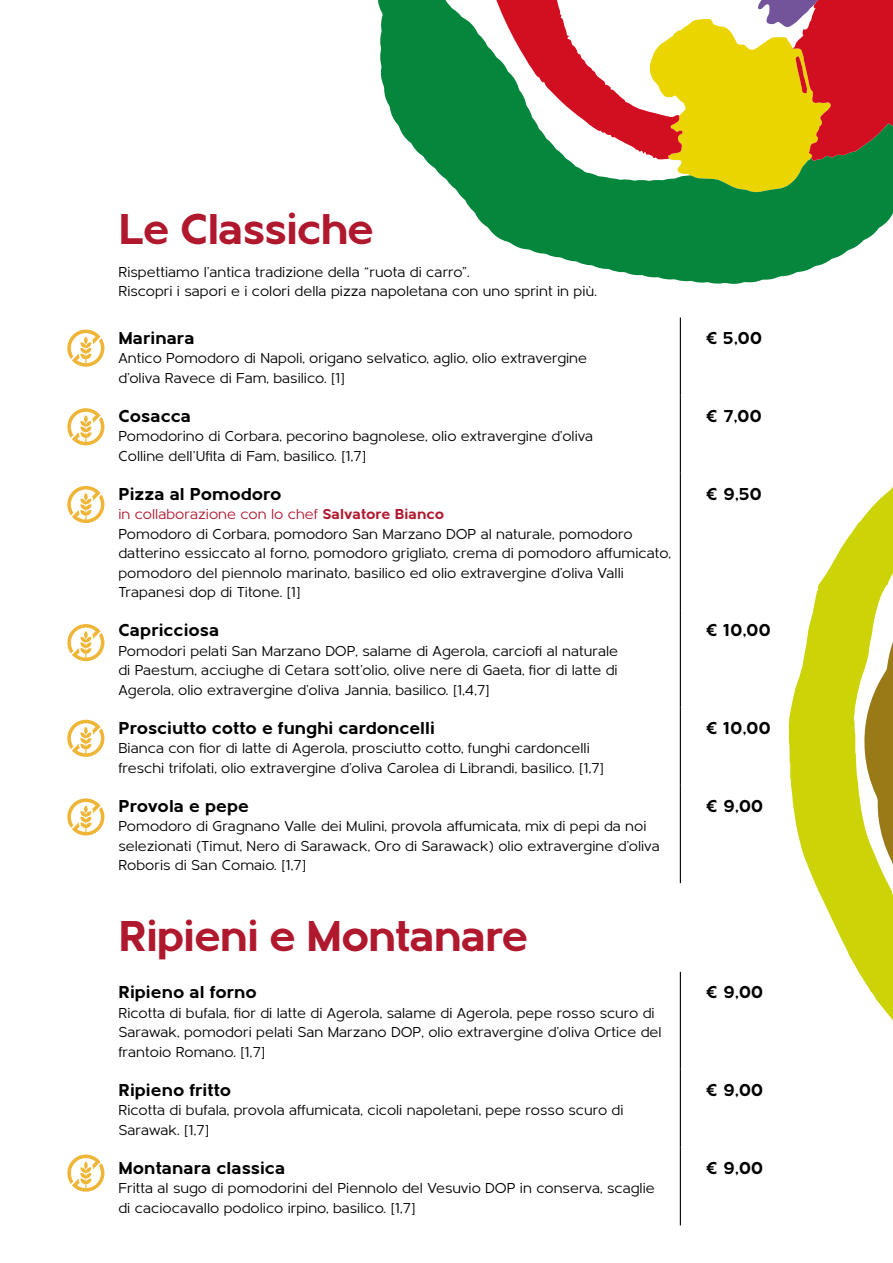
<style>
.page{position:relative;width:893px;height:1263px;background:#fff}
.page>*{position:absolute;margin:0;border:0;box-sizing:border-box;transform-origin:0 0}
.t1{font:700 45px "Metrisch";letter-spacing:-.03em;color:#b0182e}
.t2{font:700 18px "Metrisch";color:#000}
.t3{font:15px/19.5px "Metrisch";color:#000}
.s1{color:#b0182e}
.s2{font-weight:700;color:#b0182e}
</style>
<div class="page">
<svg style="left:789px;top:486px;width:104px;height:535px;fill:#ccd306"></svg>
<svg style="left:67px;top:330px;width:37px;height:37px"></svg>
<svg style="left:67px;top:408px;width:37px;height:37px"></svg>
<svg style="left:67px;top:486px;width:37px;height:37px"></svg>
<svg style="left:67px;top:624px;width:37px;height:37px"></svg>
<svg style="left:67px;top:720px;width:37px;height:37px"></svg>
<svg style="left:67px;top:798px;width:37px;height:37px"></svg>
<svg style="left:67px;top:1154px;width:37px;height:38px"></svg>
<svg style="left:377px;top:0;width:516px;height:284px;fill:#04863d"></svg>
<svg style="left:838px;top:0;width:55px;height:161px;background:#ba1c24"></svg>
<svg style="left:490px;top:0;width:348px;height:192px"></svg>
<hr style="left:680px;top:972px;width:1px;height:97px;background:#000">
<hr style="left:680px;top:1069px;width:1px;height:78px;background:#000">
<hr style="left:680px;top:1147px;width:1px;height:78px;background:#000">
<hr style="left:680px;top:317px;width:1px;height:79px;background:#000">
<hr style="left:680px;top:396px;width:1px;height:78px;background:#000">
<hr style="left:680px;top:474px;width:1px;height:136px;background:#000">
<hr style="left:680px;top:610px;width:1px;height:98px;background:#000">
<hr style="left:680px;top:708px;width:1px;height:78px;background:#000">
<hr style="left:680px;top:786px;width:1px;height:97px;background:#000">
<h1 class="t1" style="left:118px;top:204px;width:257px">Le Classiche</h1>
<p class="t3" style="left:118px;top:262px;width:480px">Rispettiamo l’antica tradizione della “ruota di carro”.<br>Riscopri i sapori e i colori della pizza napoletana con uno sprint in più.</p>
<p class="t2" style="left:118px;top:327px;width:78px">Marinara</p>
<p class="t3" style="left:118px;top:349px;width:470px">Antico Pomodoro di Napoli, origano selvatico, aglio, olio extravergine d’oliva Ravece di Fam, basilico. [1]</p>
<p class="t2" style="left:118px;top:405px;width:74px">Cosacca</p>
<p class="t3" style="left:118px;top:427px;width:476px">Pomodorino di Corbara, pecorino bagnolese, olio extravergine d’oliva<br>Colline dell’Ufita di Fam, basilico. [1,7]</p>
<p class="t2" style="left:118px;top:484px;width:165px">Pizza al Pomodoro</p>
<p class="t3" style="left:118px;top:505px;width:554px"><span class="s1">in collaborazione con lo chef</span> <span class="s2">Salvatore Bianco<br></span>Pomodoro di Corbara, pomodoro San Marzano DOP al naturale, pomodoro datterino essiccato al forno, pomodoro grigliato, crema di pomodoro affumicato, pomodoro del piennolo marinato, basilico ed olio extravergine d’oliva Valli Trapanesi dop di Titone. [1]</p>
<p class="t2" style="left:118px;top:620px;width:102px">Capricciosa</p>
<p class="t3" style="left:118px;top:641px;width:501px;text-align:justify">Pomodori pelati San Marzano DOP, salame di Agerola, carciofi al naturale di Paestum, acciughe di Cetara sott’olio, olive nere di Gaeta, fior di latte di Agerola, olio extravergine d’oliva Jannia, basilico. [1,4,7]</p>
<p class="t2" style="left:118px;top:718px;width:318px">Prosciutto cotto e funghi cardoncelli</p>
<p class="t3" style="left:118px;top:739px;width:487px">Bianca con fior di latte di Agerola, prosciutto cotto, funghi cardoncelli freschi trifolati, olio extravergine d’oliva Carolea di Librandi, basilico. [1,7]</p>
<p class="t2" style="left:118px;top:796px;width:132px">Provola e pepe</p>
<p class="t3" style="left:118px;top:817px;width:543px">Pomodoro di Gragnano Valle dei Mulini, provola affumicata, mix di pepi da noi selezionati (Timut, Nero di Sarawack, Oro di Sarawack) olio extravergine d’oliva<br>Roboris di San Comaio. [1,7]</p>
<h1 class="t1" style="left:118px;top:910px;width:412px">Ripieni e Montanare</h1>
<p class="t2" style="left:118px;top:982px;width:140px">Ripieno al forno</p>
<p class="t3" style="left:118px;top:1003px;width:545px">Ricotta di bufala, fior di latte di Agerola, salame di Agerola, pepe rosso scuro di<br>Sarawak, pomodori pelati San Marzano DOP, olio extravergine d’oliva Ortice del frantoio Romano. [1,7]</p>
<p class="t2" style="left:118px;top:1079px;width:114px">Ripieno fritto</p>
<p class="t3" style="left:118px;top:1100px;width:507px">Ricotta di bufala, provola affumicata, cicoli napoletani, pepe rosso scuro di<br>Sarawak. [1,7]</p>
<p class="t2" style="left:118px;top:1157px;width:168px">Montanara classica</p>
<p class="t3" style="left:118px;top:1178px;width:538px">Fritta al sugo di pomodorini del Piennolo del Vesuvio DOP in conserva, scaglie di caciocavallo podolico irpino, basilico. [1,7]</p>
<p class="t2" style="left:706px;top:327px;width:58px">€ 5,00</p>
<p class="t2" style="left:706px;top:405px;width:58px">€ 7,00</p>
<p class="t2" style="left:706px;top:483px;width:58px">€ 9,50</p>
<p class="t2" style="left:706px;top:620px;width:67px">€ 10,00</p>
<p class="t2" style="left:706px;top:718px;width:67px">€ 10,00</p>
<p class="t2" style="left:706px;top:796px;width:59px">€ 9,00</p>
<p class="t2" style="left:706px;top:982px;width:59px">€ 9,00</p>
<p class="t2" style="left:706px;top:1079px;width:59px">€ 9,00</p>
<p class="t2" style="left:706px;top:1157px;width:59px">€ 9,00</p>
</div>
